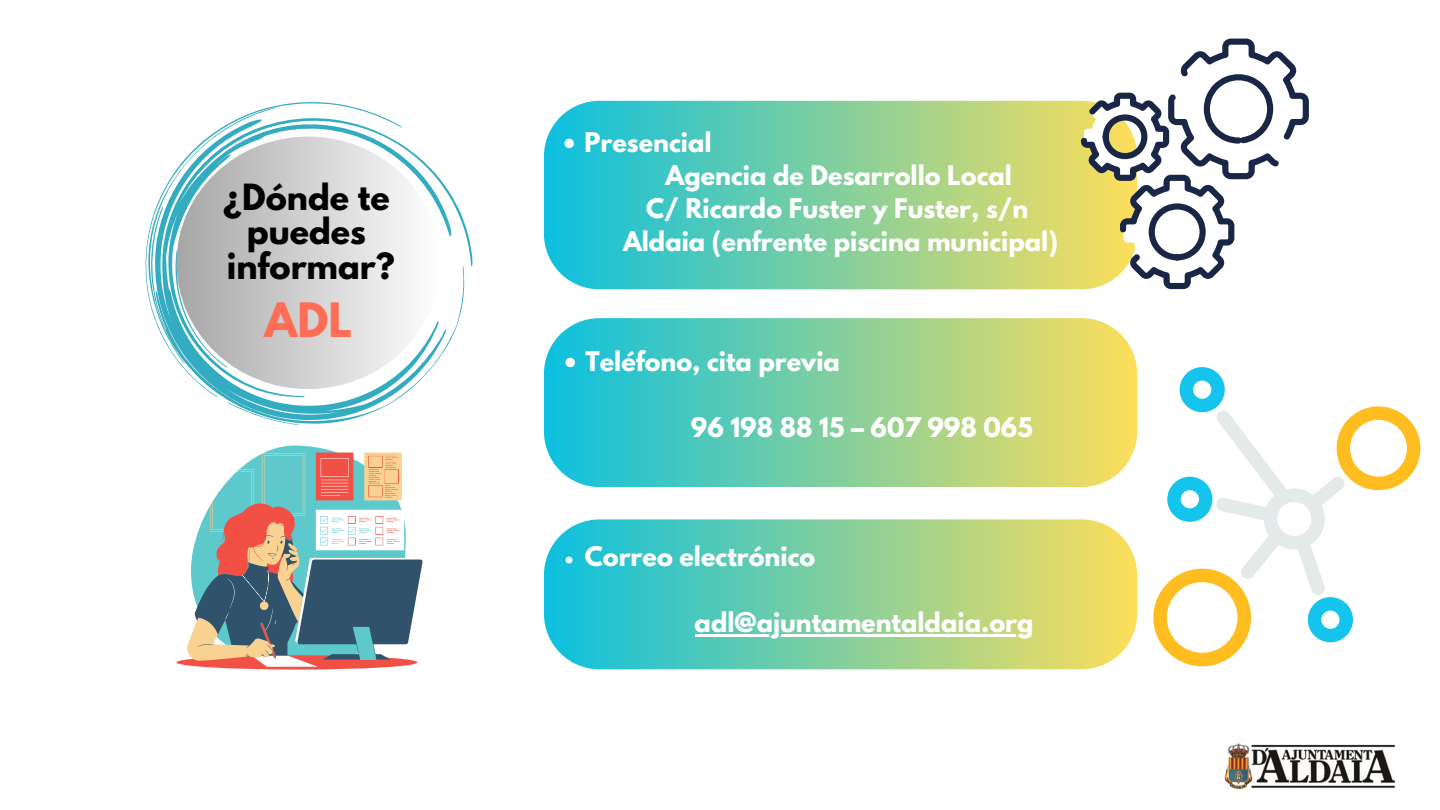
<style>
.page{position:relative;width:1440px;height:810px;background:#fff}
.page>*{position:absolute;margin:0;border:0;box-sizing:border-box;transform-origin:0 0}
.t1{font:700 42px "League Spartan";color:#ff6d55}
.t2{font:700 32px "League Spartan";color:#000}
.t3{font:700 24px "League Spartan";color:#fff}
</style>
<div class="page">
<svg style="left:544px;top:101px;width:537px;height:188px;background:#7ccea3"></svg>
<svg style="left:544px;top:318px;width:593px;height:169px;background:#87d09f"></svg>
<svg style="left:544px;top:519px;width:593px;height:150px;background:#89d0a0"></svg>
<svg style="left:402px;top:145px;width:71px;height:122px"></svg>
<svg style="left:145px;top:102px;width:257px;height:192px"></svg>
<svg style="left:148px;top:107px;width:128px;height:99px"></svg>
<svg style="left:148px;top:206px;width:317px;height:218px"></svg>
<div style="left:177px;top:137px;width:263px;height:252px;background:linear-gradient(to right,#a6a6a6,#fefefe);border-radius:50%"></div>
<img style="left:1224px;top:744px;width:170px;height:45px">
<svg style="left:264px;top:446px;width:138px;height:7px"></svg>
<svg style="left:177px;top:659px;width:211px;height:11px"></svg>
<svg style="left:186px;top:453px;width:237px;height:214px"></svg>
<svg style="left:1081px;top:39px;width:228px;height:250px"></svg>
<svg style="left:1154px;top:367px;width:266px;height:299px"></svg>
<svg style="left:566px;top:557px;width:6px;height:6px"></svg>
<hr style="left:695px;top:634px;width:339px;height:2px;background:#fff">
<p class="t2" style="left:223px;top:181px;width:168px">¿Dónde te</p>
<p class="t2" style="left:247px;top:215px;width:121px">puedes</p>
<p class="t2" style="left:227px;top:250px;width:170px">informar?</p>
<p class="t1" style="left:264px;top:299px;width:89px">ADL</p>
<p class="t3" style="left:561px;top:130px;width:152px">• Presencial</p>
<p class="t3" style="left:666px;top:163px;width:348px">Agencia de Desarrollo Local</p>
<p class="t3" style="left:646px;top:196px;width:384px">C/ Ricardo Fuster y Fuster, s/n</p>
<p class="t3" style="left:623px;top:229px;width:437px">Aldaia (enfrente piscina municipal)</p>
<p class="t3" style="left:562px;top:350px;width:280px">• Teléfono, cita previa</p>
<p class="t3" style="left:691px;top:416px;width:343px">96 198 88 15 – 607 998 065</p>
<p class="t3" style="left:585px;top:545px;width:232px">Correo electrónico</p>
<p class="t3" style="left:695px;top:611px;width:341px">adl@ajuntamentaldaia.org</p>
</div>
